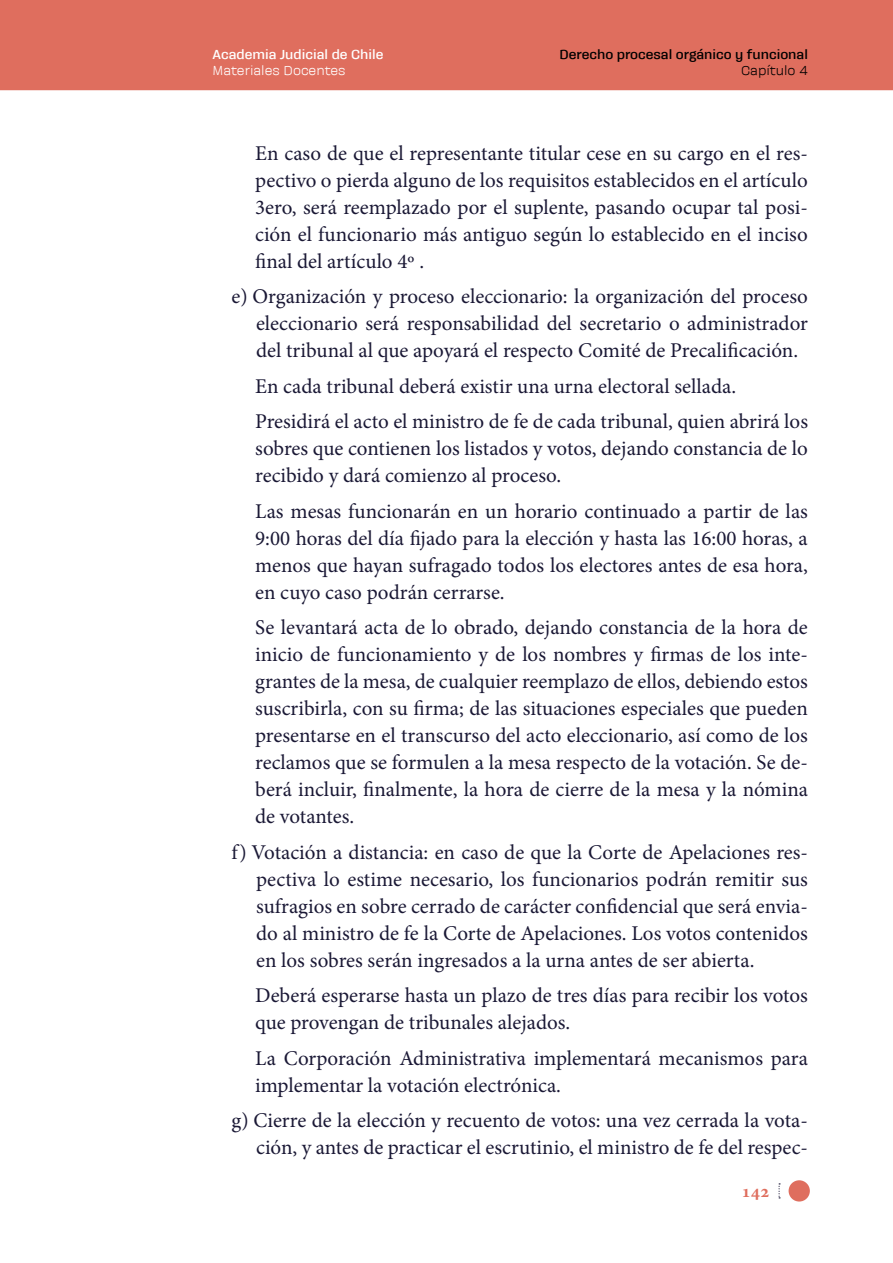
<style>
.page{position:relative;width:893px;height:1263px;background:#fff}
.page>*{position:absolute;margin:0;border:0;box-sizing:border-box;transform-origin:0 0}
.t1{font:21px/27px "Minion Pro";letter-spacing:-.005em;color:#1a1835;text-align:justify}
.t2{font:700 18px "Minion Pro";color:#df6e5e}
.t3{font:700 13.5px "Galeana Standard";color:#000}
.t4{font:700 13.5px "Galeana Standard";color:#fff}
.t5{font:13.5px "Galeana Standard";color:#fff}
.t6{font:13.5px "Galeana Standard";color:#000}
</style>
<div class="page">
<div style="left:0;top:0;width:893px;height:89px;background:#df6e5e"></div>
<hr style="left:0;top:89px;width:893px;height:1px;background:#df6e5e">
<svg style="left:778px;top:1183px;width:2px;height:15px"></svg>
<div style="left:789px;top:1180px;width:21px;height:21px;background:#df6e5e;border-radius:50%"></div>
<p class="t4" style="left:213px;top:47px;width:172px">Academia Judicial de Chile</p>
<p class="t5" style="left:213px;top:63px;width:134px">Materiales Docentes</p>
<p class="t3" style="left:560px;top:47px;width:250px">Derecho procesal orgánico y funcional</p>
<p class="t6" style="left:741px;top:63px;width:68px">Capítulo 4</p>
<p class="t1" style="left:255px;top:140px;width:554px">En caso de que el representante titular cese en su cargo en el res&shy;pectivo o pierda alguno de los requisitos establecidos en el artículo 3ero, será reemplazado por el suplente, pasando ocupar tal posi&shy;ción el funcionario más antiguo según lo establecido en el inciso final del artículo 4º .</p>
<p class="t1" style="left:256px;top:283px;width:553px;text-indent:-25px">e) Organización y proceso eleccionario: la organización del proceso eleccionario será responsabilidad del secretario o administrador del tribunal al que apoyará el respecto Comité de Precalificación.</p>
<p class="t1" style="left:255px;top:373px;width:483px">En cada tribunal deberá existir una urna electoral sellada.</p>
<p class="t1" style="left:255px;top:408px;width:554px">Presidirá el acto el ministro de fe de cada tribunal, quien abrirá los sobres que contienen los listados y votos, dejando constancia de lo recibido y dará comienzo al proceso.</p>
<p class="t1" style="left:255px;top:498px;width:554px">Las mesas funcionarán en un horario continuado a partir de las 9:00 horas del día fijado para la elección y hasta las 16:00 horas, a menos que hayan sufragado todos los electores antes de esa hora, en cuyo caso podrán cerrarse.</p>
<p class="t1" style="left:255px;top:614px;width:554px">Se levantará acta de lo obrado, dejando constancia de la hora de inicio de funcionamiento y de los nombres y firmas de los inte&shy;grantes de la mesa, de cualquier reemplazo de ellos, debiendo estos suscribirla, con su firma; de las situaciones especiales que pueden presentarse en el transcurso del acto eleccionario, así como de los reclamos que se formulen a la mesa respecto de la votación. Se de&shy;berá incluir, finalmente, la hora de cierre de la mesa y la nómina de votantes.</p>
<p class="t1" style="left:256px;top:839px;width:553px;text-indent:-25px">f) Votación a distancia: en caso de que la Corte de Apelaciones res&shy;pectiva lo estime necesario, los funcionarios podrán remitir sus sufragios en sobre cerrado de carácter confidencial que será envia&shy;do al ministro de fe la Corte de Apelaciones. Los votos contenidos en los sobres serán ingresados a la urna antes de ser abierta.</p>
<p class="t1" style="left:255px;top:982px;width:554px">Deberá esperarse hasta un plazo de tres días para recibir los votos que provengan de tribunales alejados.</p>
<p class="t1" style="left:255px;top:1045px;width:554px">La Corporación Administrativa implementará mecanismos para implementar la votación electrónica.</p>
<p class="t1" style="left:232px;top:1107px;width:578px;text-align:right">g) Cierre de la elección y recuento de votos: una vez cerrada la vota&shy;ción, y antes de practicar el escrutinio, el ministro de fe del respec-</p>
<p class="t2" style="left:741px;top:1178px;width:30px">142</p>
</div>
